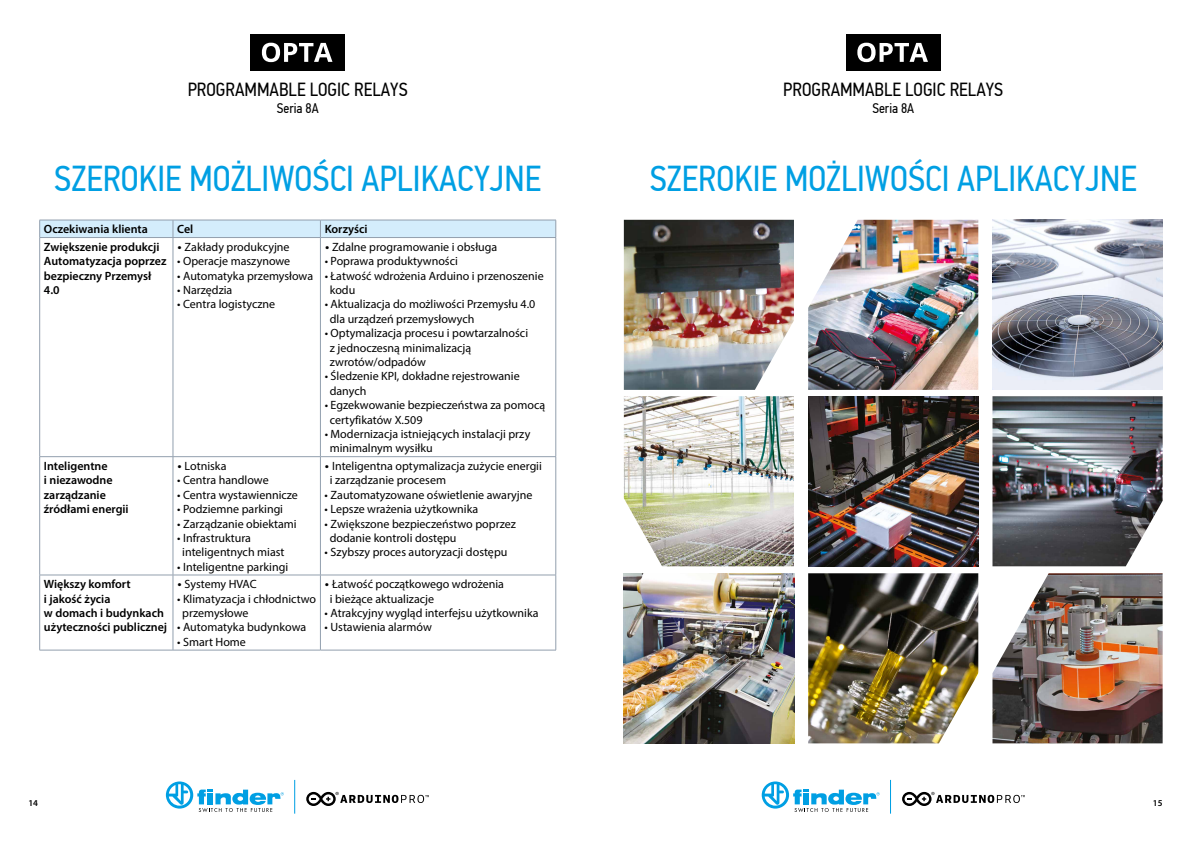
<style>
.page{position:relative;width:1191px;height:842px;background:#fff}
.page>*{position:absolute;margin:0;border:0;box-sizing:border-box;transform-origin:0 0}
.t1{font:36px "PF Din Text Cond Pro";color:#009fe3}
.t2{font:19px "PF Din Text Cond Pro";color:#000}
.t3{font:14px "PF Din Text Cond Pro";color:#000}
.t4{font:12px/14.4px "Myriad Pro";color:#000}
.t5{font:600 12px/14.4px "Myriad Pro";color:#000}
.t6{font:600 9px "Myriad Pro";color:#000}
.s1{font-family:"PF Din Text Cond Pro"}
</style>
<div class="page">
<svg style="left:166px;top:781px;width:118px;height:31px"></svg>
<svg style="left:306px;top:792px;width:123px;height:14px"></svg>
<hr style="left:294px;top:780px;width:1px;height:34px;background:#009fe3">
<svg style="left:761px;top:781px;width:118px;height:31px"></svg>
<svg style="left:902px;top:792px;width:122px;height:14px"></svg>
<hr style="left:890px;top:780px;width:1px;height:34px;background:#009fe3">
<div style="left:250px;top:34px;width:95px;height:36px;background:#000"></div>
<svg style="left:262px;top:43px;width:70px;height:19px"></svg>
<div style="left:39px;top:220px;width:517px;height:17px;background:#d4edfc"></div>
<hr style="left:39px;top:237px;width:134px;height:1px;background:#929fae">
<hr style="left:39px;top:238px;width:1px;height:218px;background:#929fae">
<hr style="left:173px;top:237px;width:147px;height:1px;background:#929fae">
<hr style="left:173px;top:238px;width:1px;height:218px;background:#929fae">
<hr style="left:320px;top:237px;width:236px;height:1px;background:#929fae">
<hr style="left:320px;top:238px;width:1px;height:218px;background:#929fae">
<hr style="left:555px;top:238px;width:1px;height:218px;background:#929fae">
<hr style="left:39px;top:456px;width:134px;height:1px;background:#929fae">
<hr style="left:39px;top:457px;width:1px;height:118px;background:#929fae">
<hr style="left:173px;top:456px;width:147px;height:1px;background:#929fae">
<hr style="left:173px;top:457px;width:1px;height:118px;background:#929fae">
<hr style="left:320px;top:456px;width:236px;height:1px;background:#929fae">
<hr style="left:320px;top:457px;width:1px;height:118px;background:#929fae">
<hr style="left:555px;top:457px;width:1px;height:118px;background:#929fae">
<hr style="left:39px;top:575px;width:134px;height:1px;background:#929fae">
<hr style="left:39px;top:575px;width:1px;height:75px;background:#929fae">
<hr style="left:173px;top:575px;width:147px;height:1px;background:#929fae">
<hr style="left:173px;top:575px;width:1px;height:75px;background:#929fae">
<hr style="left:320px;top:575px;width:236px;height:1px;background:#929fae">
<hr style="left:320px;top:575px;width:1px;height:75px;background:#929fae">
<hr style="left:555px;top:575px;width:1px;height:75px;background:#929fae">
<hr style="left:39px;top:650px;width:134px;height:1px;background:#929fae">
<hr style="left:173px;top:650px;width:147px;height:1px;background:#929fae">
<hr style="left:320px;top:650px;width:236px;height:1px;background:#929fae">
<div style="left:846px;top:34px;width:94px;height:36px;background:#000"></div>
<svg style="left:857px;top:43px;width:71px;height:19px"></svg>
<img style="left:992px;top:220px;width:170px;height:170px">
<img style="left:992px;top:573px;width:170px;height:170px">
<img style="left:808px;top:220px;width:170px;height:170px">
<img style="left:808px;top:396px;width:170px;height:170px">
<img style="left:808px;top:573px;width:170px;height:170px">
<img style="left:624px;top:220px;width:170px;height:170px">
<img style="left:624px;top:396px;width:170px;height:170px">
<img style="left:624px;top:573px;width:170px;height:170px">
<img style="left:992px;top:396px;width:170px;height:170px">
<h2 class="t2" style="left:188px;top:78px;width:222px">PROGRAMMABLE LOGIC RELAYS</h2>
<p class="t3" style="left:277px;top:100px;width:43px">Seria 8A</p>
<h1 class="t1" style="left:54px;top:158px;width:488px">SZEROKIE MOŻLIWOŚCI APLIKACYJNE</h1>
<p class="t5" style="left:44px;top:222px;width:105px">Oczekiwania klienta</p>
<p class="t5" style="left:177px;top:222px;width:18px">Cel</p>
<p class="t5" style="left:325px;top:222px;width:44px">Korzyści</p>
<p class="t5" style="left:44px;top:239px;width:124px">Zwiększenie produkcji<br>Automatyzacja poprzez bezpieczny Przemysł<br>4.0</p>
<p class="t4" style="left:177px;top:239px;width:114px"><span class="s1">•</span> Zakłady produkcyjne</p>
<p class="t4" style="left:325px;top:239px;width:174px"><span class="s1">•</span> Zdalne programowanie i obsługa</p>
<p class="t4" style="left:325px;top:254px;width:135px">• Poprawa produktywności</p>
<p class="t4" style="left:330px;top:268px;width:215px;text-indent:-5px">• Łatwość wdrożenia Arduino i przenoszenie kodu</p>
<p class="t4" style="left:330px;top:297px;width:207px;text-indent:-5px">• Aktualizacja do możliwości Przemysłu 4.0 dla urządzeń przemysłowych</p>
<p class="t4" style="left:330px;top:326px;width:200px;text-indent:-5px">• Optymalizacja procesu i powtarzalności z jednoczesną minimalizacją zwrotów/odpadów</p>
<p class="t4" style="left:330px;top:369px;width:191px;text-indent:-5px">• Śledzenie KPI, dokładne rejestrowanie danych</p>
<p class="t4" style="left:330px;top:398px;width:217px;text-indent:-5px">• Egzekwowanie bezpieczeństwa za pomocą certyfikatów X.509</p>
<p class="t4" style="left:330px;top:427px;width:202px;text-indent:-5px">• Modernizacja istniejących instalacji przy minimalnym wysiłku</p>
<p class="t4" style="left:177px;top:254px;width:115px">• Operacje maszynowe</p>
<p class="t4" style="left:177px;top:268px;width:137px">• Automatyka przemysłowa</p>
<p class="t4" style="left:177px;top:283px;width:57px">• Narzędzia</p>
<p class="t4" style="left:177px;top:297px;width:99px">• Centra logistyczne</p>
<p class="t5" style="left:44px;top:458px;width:86px">Inteligentne<br>i niezawodne zarządzanie źródłami energii</p>
<p class="t4" style="left:177px;top:458px;width:51px"><span class="s1">•</span> Lotniska</p>
<p class="t4" style="left:177px;top:473px;width:93px">• Centra handlowe</p>
<p class="t4" style="left:177px;top:487px;width:122px">• Centra wystawiennicze</p>
<p class="t4" style="left:177px;top:502px;width:107px">• Podziemne parkingi</p>
<p class="t4" style="left:177px;top:516px;width:121px">• Zarządzanie obiektami</p>
<p class="t4" style="left:182px;top:530px;width:104px;text-indent:-5px">• Infrastruktura inteligentnych miast</p>
<p class="t4" style="left:177px;top:559px;width:112px">• Inteligentne parkingi</p>
<p class="t5" style="left:44px;top:577px;width:125px">Większy komfort<br>i jakość życia<br>w domach i budynkach użyteczności publicznej</p>
<p class="t4" style="left:177px;top:577px;width:81px"><span class="s1">•</span> Systemy HVAC</p>
<p class="t4" style="left:182px;top:591px;width:135px;text-indent:-5px">• Klimatyzacja i chłodnictwo przemysłowe</p>
<p class="t4" style="left:177px;top:620px;width:131px">• Automatyka budynkowa</p>
<p class="t4" style="left:177px;top:634px;width:70px">• Smart Home</p>
<p class="t4" style="left:330px;top:458px;width:214px;text-indent:-5px"><span class="s1">•</span> Inteligentna optymalizacja zużycie energii i zarządzanie procesem</p>
<p class="t4" style="left:325px;top:487px;width:209px">• Zautomatyzowane oświetlenie awaryjne</p>
<p class="t4" style="left:325px;top:502px;width:155px">• Lepsze wrażenia użytkownika</p>
<p class="t4" style="left:330px;top:516px;width:188px;text-indent:-5px">• Zwiększone bezpieczeństwo poprzez dodanie kontroli dostępu</p>
<p class="t4" style="left:325px;top:545px;width:184px">• Szybszy proces autoryzacji dostępu</p>
<p class="t4" style="left:330px;top:577px;width:176px;text-indent:-5px"><span class="s1">•</span> Łatwość początkowego wdrożenia i bieżące aktualizacje</p>
<p class="t4" style="left:325px;top:606px;width:215px">• Atrakcyjny wygląd interfejsu użytkownika</p>
<p class="t4" style="left:325px;top:620px;width:109px">• Ustawienia alarmów</p>
<h2 class="t2" style="left:783px;top:78px;width:222px">PROGRAMMABLE LOGIC RELAYS</h2>
<p class="t3" style="left:872px;top:100px;width:43px">Seria 8A</p>
<h1 class="t1" style="left:650px;top:158px;width:488px">SZEROKIE MOŻLIWOŚCI APLIKACYJNE</h1>
<p class="t6" style="left:28px;top:797px;width:11px">14</p>
<p class="t6" style="left:1153px;top:797px;width:11px">15</p>
</div>
